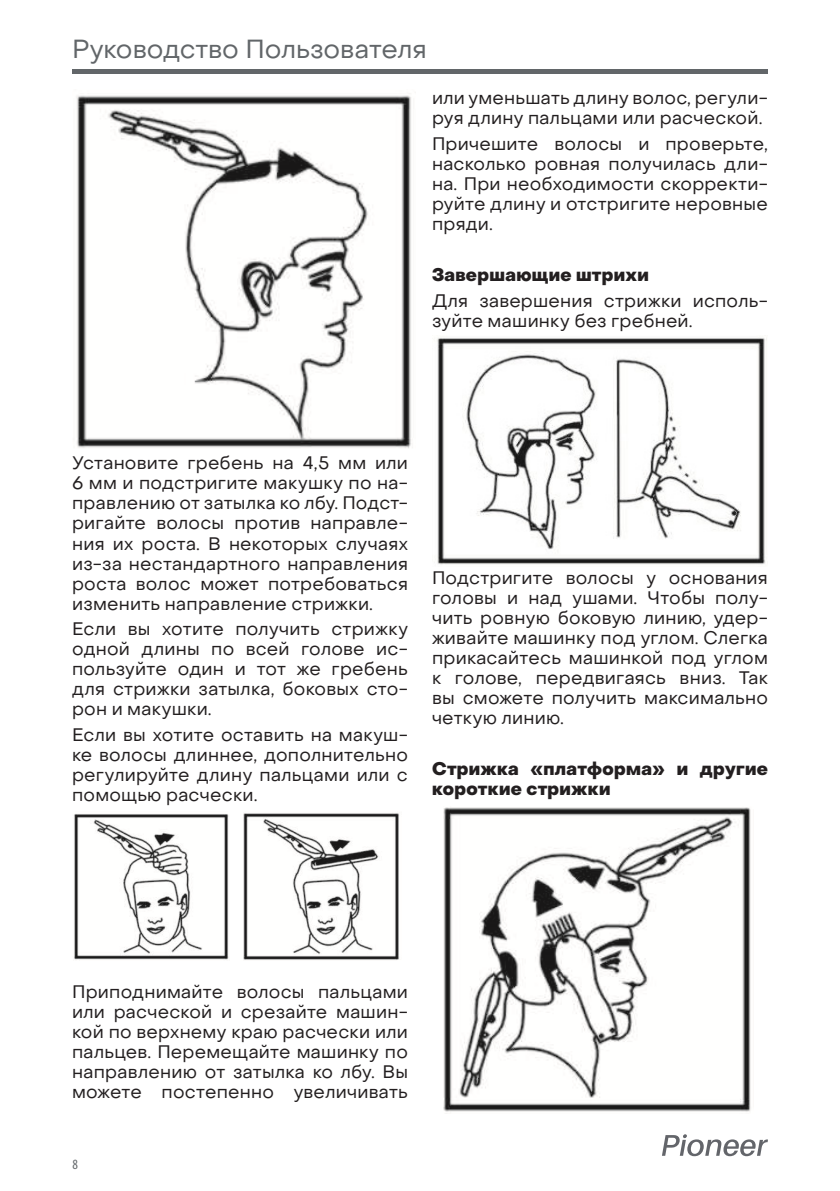
<style>
.page{position:relative;width:840px;height:1191px;background:#fff}
.page>*{position:absolute;margin:0;border:0;box-sizing:border-box;transform-origin:0 0}
.t1{font:26px "Object Sans";color:#626669}
.Основной_текст{font:18px/20px "Object Sans";letter-spacing:.015em;color:#231f20;text-align:justify}
.ПОДзагаловки{font:800 18px/20px "Object Sans";letter-spacing:.02em;color:#231f20}
.t2{font:condensed 14.2px "Myriad Pro";color:#626669}
</style>
<div class="page">
<hr style="left:72px;top:69px;width:695px;height:4px;background:#626669">
<svg style="left:662px;top:1134px;width:105px;height:22px"></svg>
<img style="left:76px;top:93px;width:335px;height:356px">
<img style="left:74px;top:814px;width:155px;height:146px">
<img style="left:437px;top:338px;width:330px;height:227px">
<img style="left:443px;top:807px;width:308px;height:305px">
<img style="left:243px;top:813px;width:156px;height:147px">
<h1 class="t1" style="left:72px;top:33px;width:356px">Руководство Пользователя</h1>
<p class="Основной_текст" style="left:432px;top:88px;width:337px">или уменьшать длину волос, регули&shy;руя длину пальцами или расческой.</p>
<p class="Основной_текст" style="left:432px;top:133px;width:337px">Причешите волосы и проверьте, насколько ровная получилась дли&shy;на. При необходимости скорректи&shy;руйте длину и отстригите неровные пряди.</p>
<p class="ПОДзагаловки" style="left:432px;top:265px;width:218px">Завершающие штрихи</p>
<p class="Основной_текст" style="left:432px;top:290px;width:337px">Для завершения стрижки исполь&shy;зуйте машинку без гребней.</p>
<p class="Основной_текст" style="left:72px;top:453px;width:337px">Установите гребень на 4,5 мм или 6 мм и подстригите макушку по на&shy;правлению от затылка ко лбу. Подст&shy;ригайте волосы против направле&shy;ния их роста. В некоторых случаях из-за нестандартного направления роста волос может потребоваться изменить направление стрижки.</p>
<p class="Основной_текст" style="left:72px;top:619px;width:337px">Если вы хотите получить стрижку одной длины по всей голове ис&shy;пользуйте один и тот же гребень для стрижки затылка, боковых сто&shy;рон и макушки.</p>
<p class="Основной_текст" style="left:72px;top:724px;width:337px">Если вы хотите оставить на макуш&shy;ке волосы длиннее, дополнительно регулируйте длину пальцами или с помощью расчески.</p>
<p class="Основной_текст" style="left:432px;top:567px;width:337px">Подстригите волосы у основания головы и над ушами. Чтобы полу&shy;чить ровную боковую линию, удер&shy;живайте машинку под углом. Слегка прикасайтесь машинкой под углом к голове, передвигаясь вниз. Так вы сможете получить максимально четкую линию.</p>
<p class="ПОДзагаловки" style="left:432px;top:759px;width:337px">Стрижка «платформа» и другие короткие стрижки</p>
<p class="Основной_текст" style="left:72px;top:981px;width:337px">Приподнимайте волосы пальцами или расческой и срезайте машин&shy;кой по верхнему краю расчески или пальцев. Перемещайте машинку по направлению от затылка ко лбу. Вы можете постепенно увеличивать</p>
<p class="t2" style="left:72px;top:1156px;width:7px">8</p>
</div>
